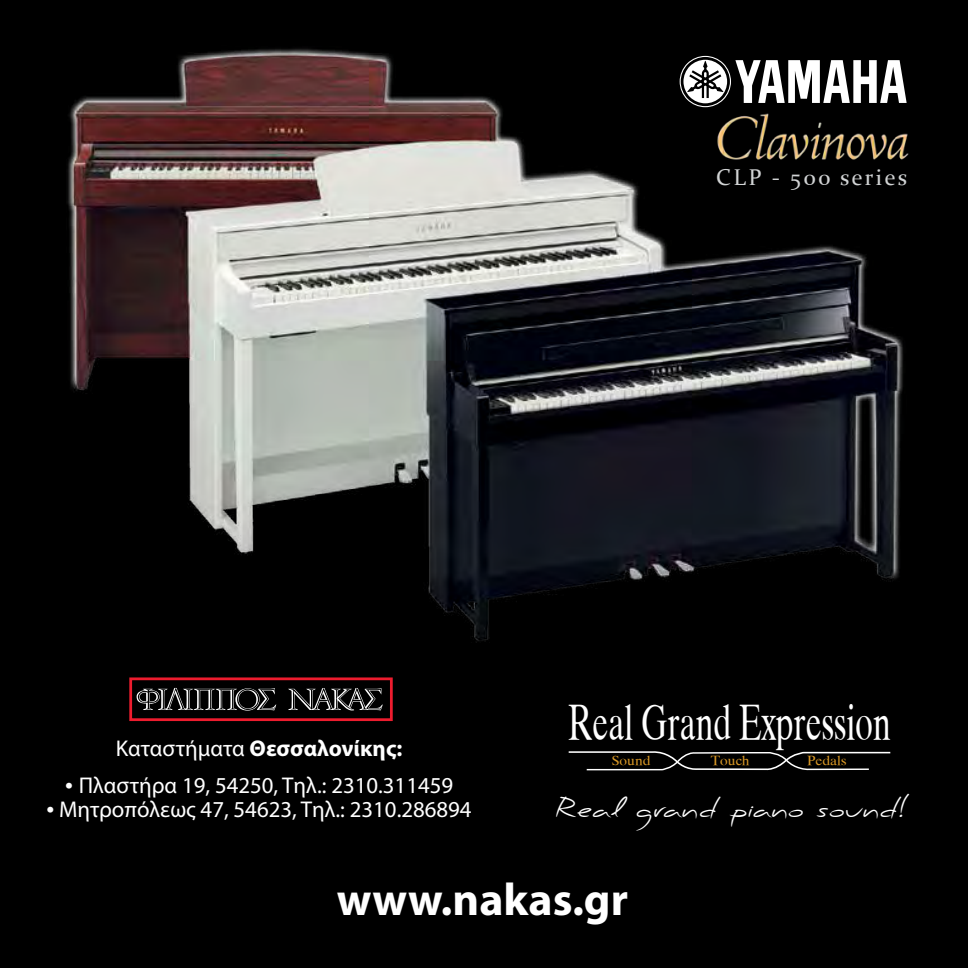
<style>
.page{position:relative;width:968px;height:968px;background:#fff}
.page>*{position:absolute;margin:0;border:0;box-sizing:border-box;transform-origin:0 0}
.t1{font:50.93px "UB Times";color:#fff;scale:.66 1}
.t2{font:700 45.68px "Myriad Pro";color:#fff}
.t3{font:27.47px "PF Scandal Pro";color:#fff}
.t4{font:22.75px "Myriad Pro";color:#fff}
.t5{font:700 22.75px "Myriad Pro";color:#fff}
.t6{font:22.75px "Constantia";letter-spacing:.1em;color:#d1d3d4}
.t7{font:13.83px "UB Times";color:#d89725;scale:1.07 1}
.s1{font-weight:400}
.s2{font-size:28px}
</style>
<div class="page">
<div style="left:0;top:0;width:967px;height:967px;background:#000"></div>
<img style="left:67px;top:48px;width:840px;height:595px">
<svg style="left:568px;top:751px;width:323px;height:20px"></svg>
<img style="left:714px;top:112px;width:195px;height:50px">
<svg style="left:679px;top:56px;width:227px;height:51px"></svg>
<div style="left:129px;top:677px;width:263px;height:44px;border:3px solid #ed1c2e"></div>
<svg style="left:137px;top:687px;width:139px;height:23px"></svg>
<svg style="left:288px;top:688px;width:95px;height:22px"></svg>
<p class="t6" style="left:716px;top:161px;width:192px">CLP - 500 series</p>
<p class="t5" style="left:116px;top:733px;width:288px"><span class="s1">Καταστήματα</span> Θεσσαλονίκης:</p>
<p class="t4" style="left:65px;top:771px;width:389px"><span class="s2">•</span> Πλαστήρα 19, 54250, Τηλ.: 2310.311459</p>
<p class="t4" style="left:47px;top:795px;width:426px"><span class="s2">•</span> Μητροπόλεως 47, 54623, Τηλ.: 2310.286894</p>
<h1 class="t1" style="left:567px;top:696px;width:490px">Real Grand Expression</h1>
<p class="t7" style="left:611px;top:753px;width:38px">Sound</p>
<p class="t7" style="left:710px;top:753px;width:38px">Touch</p>
<p class="t7" style="left:807px;top:753px;width:38px">Pedals</p>
<p class="t3" style="left:555px;top:791px;width:356px">Real grand piano sound!</p>
<h2 class="t2" style="left:337px;top:869px;width:293px">www.nakas.gr</h2>
</div>
